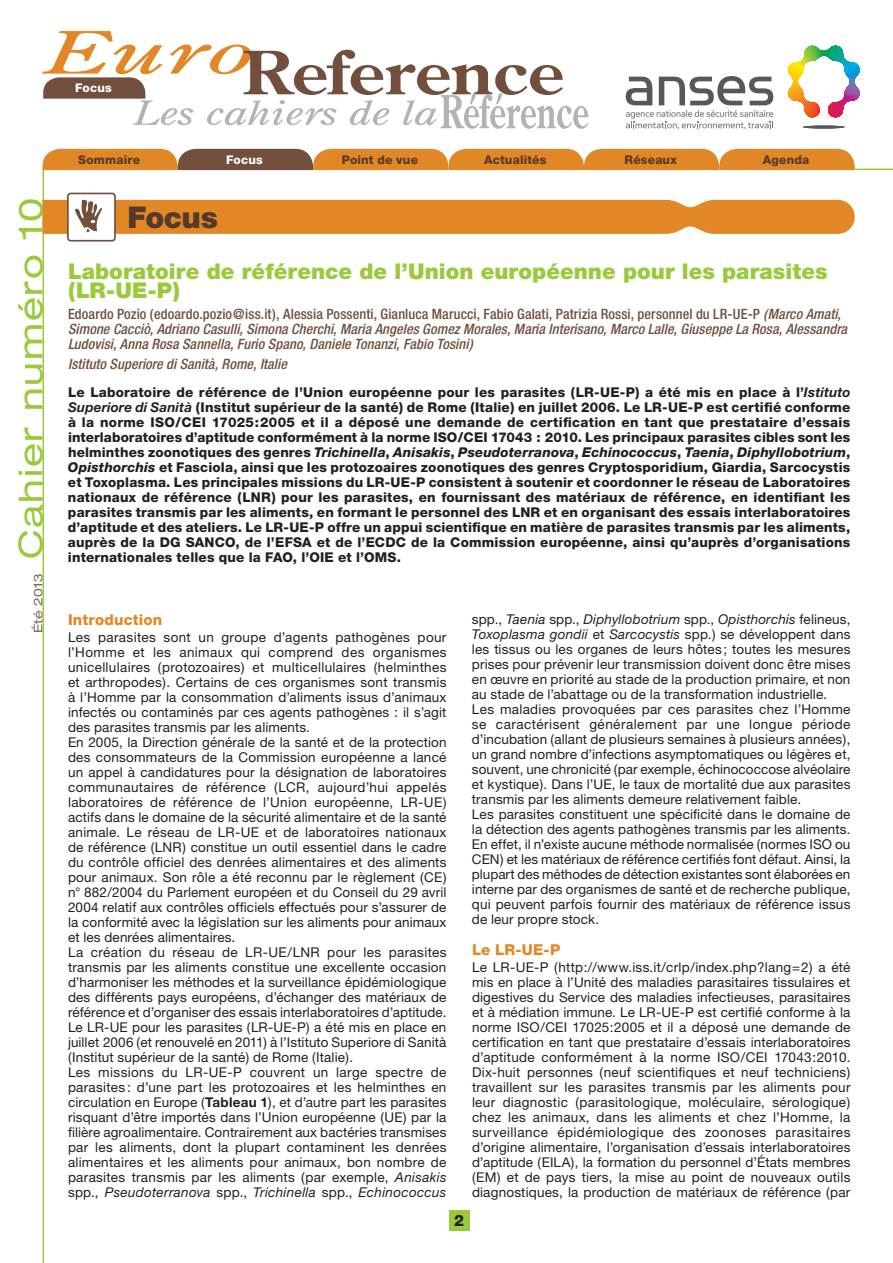
<style>
.page{position:relative;width:893px;height:1263px;background:#fff}
.page>*{position:absolute;margin:0;border:0;box-sizing:border-box;transform-origin:0 0}
.t1{font:expanded 33px "Helvetica Neue";letter-spacing:.05em;color:#99ca3b;scale:1.1 1}
.t2{font:900 30px "Helvetica Neue";letter-spacing:-.02em;color:#56392b}
.t3{font:900 21.75px/18.8px "Helvetica Neue";color:#99ca3b}
.t4{font:800 15.75px "Helvetica Neue";color:#231f20}
.t5{font:800 15px "Helvetica Neue";letter-spacing:.01em;color:#e18725}
.t6{font:italic 500 condensed 14.25px/15px "Helvetica Neue";letter-spacing:.005em;color:#714f3c}
.t7{font:13.5px/15px "Helvetica Neue";letter-spacing:.01em;color:#231f20}
.t8{font:800 13.5px/15px "Helvetica Neue";letter-spacing:.015em;color:#231f20;text-align:justify}
.t9{font:800 12px "Helvetica Neue";letter-spacing:.02em;color:#56392b}
.t10{font:800 12px "Helvetica Neue";letter-spacing:.015em;color:#fff}
.t11{font:expanded 12px "Helvetica Neue";color:#856756;scale:1.1 1}
.s1{font-style:normal}
.s2{font-weight:700;font-style:italic}
.s3{font-style:italic}
.s4{font-weight:700}
</style>
<div class="page">
<svg style="left:788px;top:45px;width:72px;height:73px"></svg>
<hr style="left:822px;top:82px;width:3px;height:36px;background:#ee1d23">
<svg style="left:803px;top:125px;width:42px;height:4px"></svg>
<svg style="left:626px;top:76px;width:147px;height:54px"></svg>
<div style="left:449px;top:1210px;width:20px;height:21px;background:#99ca3b"></div>
<hr style="left:855px;top:169px;width:38px;height:1px;background:#99ca3b">
<svg style="left:42px;top:149px;width:813px;height:21px;background:#d08332"></svg>
<svg style="left:42px;top:31px;width:546px;height:98px"></svg>
<hr style="left:43px;top:170px;width:1px;height:1093px;background:#99ca3b">
<div style="left:67px;top:193px;width:49px;height:49px;border:2px solid #714f3c;border-radius:3px"></div>
<svg style="left:43px;top:199px;width:812px;height:35px;background:#e19037"></svg>
<p class="t10" style="left:75px;top:81px;width:38px">Focus</p>
<p class="t9" style="left:78px;top:153px;width:64px">Sommaire</p>
<p class="t10" style="left:226px;top:153px;width:38px">Focus</p>
<p class="t9" style="left:342px;top:153px;width:78px">Point de vue</p>
<p class="t9" style="left:484px;top:153px;width:64px">Actualités</p>
<p class="t9" style="left:624px;top:153px;width:54px">Réseaux</p>
<p class="t9" style="left:763px;top:153px;width:48px">Agenda</p>
<h1 class="t1" style="left:11px;top:559px;width:330px;rotate:-90deg">Cahier numéro 10</h1>
<h2 class="t2" style="left:128px;top:199px;width:92px">Focus</h2>
<h3 class="t3" style="left:68px;top:262px;width:761px">Laboratoire de référence de l’Union européenne pour les parasites (LR-UE-P)</h3>
<p class="t6" style="left:68px;top:307px;width:781px"><span class="s1">Edoardo Pozio (edoardo.pozio@iss.it), Alessia Possenti, Gianluca Marucci, Fabio Galati, Patrizia Rossi, personnel du LR-UE-P</span> (Marco Amati,<br>Simone Cacciò, Adriano Casulli, Simona Cherchi, Maria Angeles Gomez Morales, Maria Interisano, Marco Lalle, Giuseppe La Rosa, Alessandra<br>Ludovisi, Anna Rosa Sannella, Furio Spano, Daniele Tonanzi, Fabio Tosini)</p>
<p class="t6" style="left:68px;top:356px;width:221px">Istituto Superiore di Sanità, Rome, Italie</p>
<p class="t8" style="left:68px;top:385px;width:784px">Le Laboratoire de référence de l’Union européenne pour les parasites (LR-UE-P) a été mis en place à l’<span class="s2">Istituto Superiore di Sanità</span> (Institut supérieur de la santé) de Rome (Italie) en juillet 2006. Le LR-UE-P est certifié conforme à la norme ISO/CEI 17025:2005 et il a déposé une demande de certification en tant que prestataire d’essais interlaboratoires d’aptitude conformément à la norme ISO/CEI 17043 : 2010. Les principaux parasites cibles sont les helminthes zoonotiques des genres <span class="s3">Trichinella</span>, <span class="s3">Anisakis</span>, <span class="s3">Pseudoterranova</span>, <span class="s3">Echinococcus</span>, <span class="s3">Taenia</span>, <span class="s3">Diphyllobotrium</span>, <span class="s3">Opisthorchis</span> et Fasciola, ainsi que les protozoaires zoonotiques des genres Cryptosporidium, Giardia, Sarcocystis et Toxoplasma. Les principales missions du LR-UE-P consistent à soutenir et coordonner le réseau de Laboratoires nationaux de référence (LNR) pour les parasites, en fournissant des matériaux de référence, en identifiant les parasites transmis par les aliments, en formant le personnel des LNR et en organisant des essais interlaboratoires d’aptitude et des ateliers. Le LR-UE-P offre un appui scientifique en matière de parasites transmis par les aliments, auprès de la DG SANCO, de l’EFSA et de l’ECDC de la Commission européenne, ainsi qu’auprès d’organisations internationales telles que la FAO, l’OIE et l’OMS.</p>
<p class="t11" style="left:31px;top:633px;width:56px;rotate:-90deg">Été 2013</p>
<p class="t5" style="left:68px;top:611px;width:96px">Introduction</p>
<p class="t7" style="left:68px;top:630px;width:380px">Les parasites sont un groupe d’agents pathogènes pour l’Homme et les animaux qui comprend des organismes unicellulaires (protozoaires) et multicellulaires (helminthes et arthropodes). Certains de ces organismes sont transmis à l’Homme par la consommation d’aliments issus d’animaux infectés ou contaminés par ces agents pathogènes : il s’agit des parasites transmis par les aliments.<br>En 2005, la Direction générale de la santé et de la protection des consommateurs de la Commission européenne a lancé un appel à candidatures pour la désignation de laboratoires communautaires de référence (LCR, aujourd’hui appelés laboratoires de référence de l’Union européenne, LR-UE) actifs dans le domaine de la sécurité alimentaire et de la santé animale. Le réseau de LR-UE et de laboratoires nationaux de référence (LNR) constitue un outil essentiel dans le cadre du contrôle officiel des denrées alimentaires et des aliments pour animaux. Son rôle a été reconnu par le règlement (CE) n° 882/2004 du Parlement européen et du Conseil du 29 avril 2004 relatif aux contrôles officiels effectués pour s’assurer de la conformité avec la législation sur les aliments pour animaux et les denrées alimentaires.<br>La création du réseau de LR-UE/LNR pour les parasites transmis par les aliments constitue une excellente occasion d’harmoniser les méthodes et la surveillance épidémiologique des différents pays européens, d’échanger des matériaux de référence et d’organiser des essais interlaboratoires d’aptitude.<br>Le LR-UE pour les parasites (LR-UE-P) a été mis en place en juillet 2006 (et renouvelé en 2011) à l’Istituto Superiore di Sanità (Institut supérieur de la santé) de Rome (Italie).<br>Les missions du LR-UE-P couvrent un large spectre de parasites : d’une part les protozoaires et les helminthes en circulation en Europe (<span class="s4">Tableau 1</span>), et d’autre part les parasites risquant d’être importés dans l’Union européenne (UE) par la filière agroalimentaire. Contrairement aux bactéries transmises par les aliments, dont la plupart contaminent les denrées alimentaires et les aliments pour animaux, bon nombre de parasites transmis par les aliments (par exemple, <span class="s3">Anisakis </span>spp., <span class="s3">Pseudoterranova</span> spp., <span class="s3">Trichinella</span> spp., <span class="s3">Echinococcus</span></p>
<p class="t4" style="left:454px;top:1211px;width:11px">2</p>
<p class="t7" style="left:472px;top:612px;width:380px">spp., <span class="s3">Taenia</span> spp., <span class="s3">Diphyllobotrium</span> spp., <span class="s3">Opisthorchis</span> felineus, <span class="s3">Toxoplasma gondii</span> et <span class="s3">Sarcocystis</span> spp.) se développent dans les tissus ou les organes de leurs hôtes ; toutes les mesures prises pour prévenir leur transmission doivent donc être mises en œuvre en priorité au stade de la production primaire, et non au stade de l’abattage ou de la transformation industrielle.<br>Les maladies provoquées par ces parasites chez l’Homme se caractérisent généralement par une longue période d’incubation (allant de plusieurs semaines à plusieurs années), un grand nombre d’infections asymptomatiques ou légères et, souvent, une chronicité (par exemple, échinococcose alvéolaire et kystique). Dans l’UE, le taux de mortalité due aux parasites transmis par les aliments demeure relativement faible.<br>Les parasites constituent une spécificité dans le domaine de la détection des agents pathogènes transmis par les aliments.<br>En effet, il n’existe aucune méthode normalisée (normes ISO ou CEN) et les matériaux de référence certifiés font défaut. Ainsi, la plupart des méthodes de détection existantes sont élaborées en interne par des organismes de santé et de recherche publique, qui peuvent parfois fournir des matériaux de référence issus de leur propre stock.</p>
<p class="t5" style="left:472px;top:941px;width:90px">Le LR-UE-P</p>
<p class="t7" style="left:472px;top:960px;width:380px;text-align:justify">Le LR-UE-P (http://www.iss.it/crlp/index.php?lang=2) a été mis en place à l’Unité des maladies parasitaires tissulaires et digestives du Service des maladies infectieuses, parasitaires et à médiation immune. Le LR-UE-P est certifié conforme à la norme ISO/CEI 17025:2005 et il a déposé une demande de certification en tant que prestataire d’essais interlaboratoires d’aptitude conformément à la norme ISO/CEI 17043:2010.<br>Dix-huit personnes (neuf scientifiques et neuf techniciens) travaillent sur les parasites transmis par les aliments pour leur diagnostic (parasitologique, moléculaire, sérologique) chez les animaux, dans les aliments et chez l’Homme, la surveillance épidémiologique des zoonoses parasitaires d’origine alimentaire, l’organisation d’essais interlaboratoires d’aptitude (EILA), la formation du personnel d’États membres (EM) et de pays tiers, la mise au point de nouveaux outils diagnostiques, la production de matériaux de référence (par</p>
</div>
